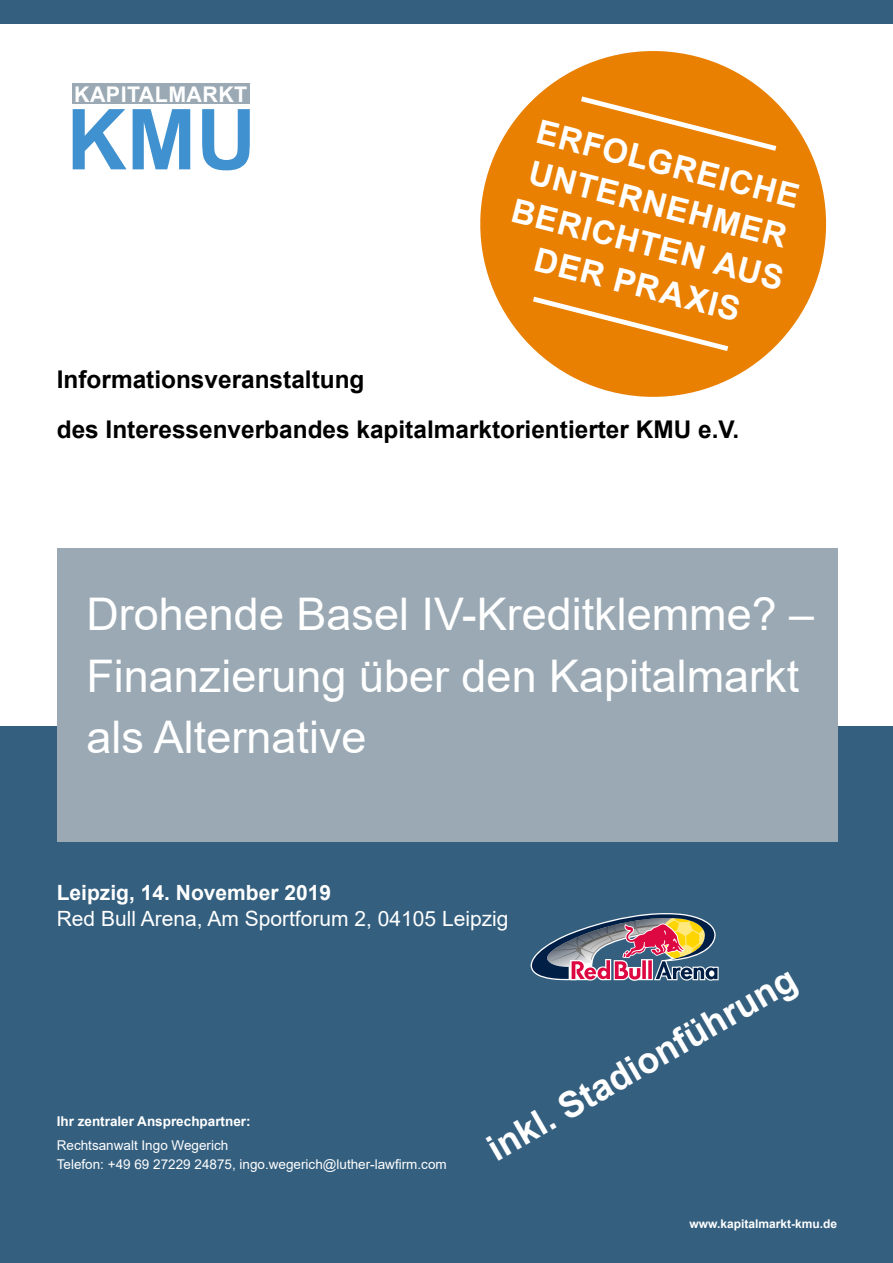
<style>
.page{position:relative;width:893px;height:1263px;background:#fff}
.page>*{position:absolute;margin:0;border:0;box-sizing:border-box;transform-origin:0 0}
.t1{font:45px/61.5px "Arial";color:#fff}
.t2{font:700 36px "Arial";color:#fff}
.t3{font:700 33px/41.4px "Arial";color:#fff;text-align:center}
.t4{font:700 24.45px/50.6px "Arial";color:#000}
.t5{font:700 21.6px "Arial";letter-spacing:.02em;color:#fff}
.t6{font:21px "Arial";color:#fff}
.t7{font:700 21px "Arial";color:#fff}
.t8{font:13.5px/19.5px "Arial";color:#fff}
.t9{font:700 13.5px "Arial";color:#fff}
.t10{font:700 12px "Arial";color:#fff}
</style>
<div class="page">
<svg style="left:73px;top:109px;width:54px;height:60px"></svg>
<svg style="left:133px;top:109px;width:57px;height:60px"></svg>
<svg style="left:202px;top:109px;width:48px;height:61px"></svg>
<div style="left:73px;top:84px;width:177px;height:20px;background:#9aa9b3"></div>
<div style="left:0;top:0;width:893px;height:23px;background:#345f7f"></div>
<div style="left:0;top:727px;width:893px;height:536px;background:#345f7f"></div>
<div style="left:57px;top:549px;width:780px;height:293px;background:#9aa9b3"></div>
<svg style="left:480px;top:51px;width:347px;height:346px;fill:#ea8002"></svg>
<svg style="left:576px;top:93px;width:206px;height:61px;background:#eb8a17"></svg>
<svg style="left:528px;top:293px;width:205px;height:62px;background:#eb8a16"></svg>
<svg style="left:530px;top:913px;width:189px;height:68px"></svg>
<h3 class="t5" style="left:74px;top:80px;width:175px">KAPITALMARKT</h3>
<h3 class="t3" style="left:537px;top:111px;width:281px;rotate:14deg">ERFOLGREICHE<br>UNTERNEHMER<br>BERICHTEN AUS<br>DER PRAXIS</h3>
<h3 class="t4" style="left:57px;top:354px;width:684px">Informationsveranstaltung<br>des Interessenverbandes kapitalmarktorientierter KMU e.V.</h3>
<h1 class="t1" style="left:86px;top:583px;width:729px">Drohende Basel IV-Kreditklemme? –<br>Finanzierung über den Kapitalmarkt als Alternative</h1>
<h3 class="t7" style="left:57px;top:878px;width:276px">Leipzig, 14. November 2019</h3>
<h3 class="t6" style="left:57px;top:904px;width:453px">Red Bull Arena, Am Sportforum 2, 04105 Leipzig</h3>
<p class="t9" style="left:57px;top:1111px;width:195px">Ihr zentraler Ansprechpartner:</p>
<p class="t8" style="left:57px;top:1135px;width:392px">Rechtsanwalt Ingo Wegerich<br>Telefon: +49 69 27229 24875, ingo.wegerich@luther-lawfirm.com</p>
<h2 class="t2" style="left:477px;top:1129px;width:352px;rotate:-30deg">inkl. Stadionführung</h2>
<p class="t10" style="left:690px;top:1215px;width:149px">www.kapitalmarkt-kmu.de</p>
</div>
